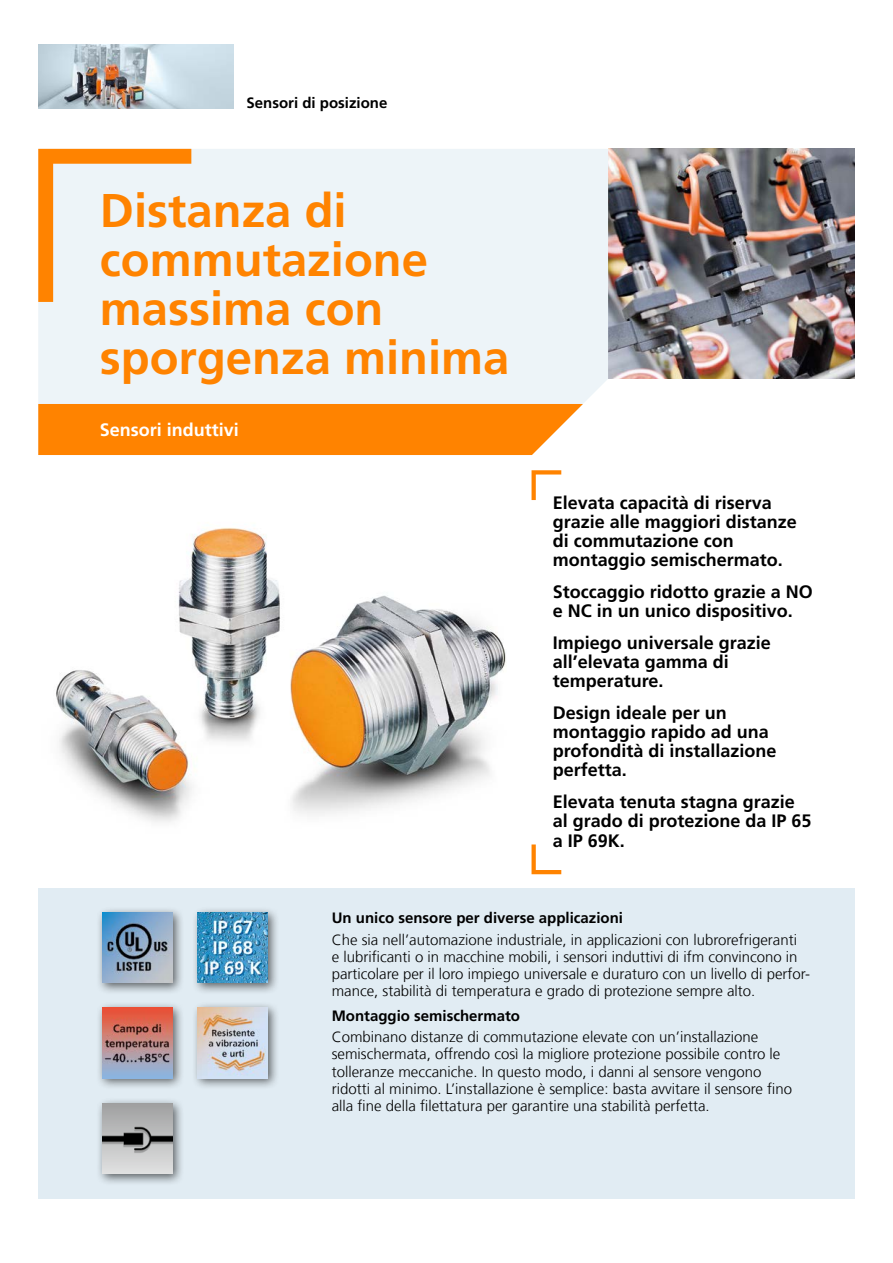
<style>
.page{position:relative;width:893px;height:1263px;background:#fff}
.page>*{position:absolute;margin:0;border:0;box-sizing:border-box;transform-origin:0 0}
.Box_Headline{font:700 47.25px/48.9px "Frutiger LT Com";color:#ff8300}
.Features{font:700 18px/19.2px "Frutiger LT Com";color:#000}
.Box_Subheadline{font:700 18px "Frutiger LT Com";color:#fff}
.Fließtext{font:300 15px/17px "Frutiger LT Com";color:#000}
.Fließtext_Headline{font:700 15px "Frutiger LT Com";color:#000}
.Box_Produktgruppe{font:700 15px "Frutiger LT Com";color:#000}
</style>
<div class="page">
<img style="left:38px;top:527px;width:468px;height:362px">
<img style="left:608px;top:149px;width:247px;height:229px">
<div style="left:38px;top:889px;width:817px;height:310px;background:#e1ecf3"></div>
<div style="left:38px;top:149px;width:570px;height:255px;background:#edf4f8"></div>
<div style="left:38px;top:404px;width:545px;height:51px;background:#ff8300"></div>
<img style="left:38px;top:45px;width:196px;height:63px">
<svg style="left:38px;top:149px;width:153px;height:153px;background:#f0dfca"></svg>
<div style="left:192px;top:906px;width:88px;height:88px;background:#000;opacity:.6"></div>
<img style="left:198px;top:912px;width:70px;height:70px">
<div style="left:96px;top:1001px;width:88px;height:89px;background:#000;opacity:.6"></div>
<img style="left:102px;top:1008px;width:70px;height:70px">
<div style="left:192px;top:1001px;width:88px;height:89px;background:#000;opacity:.6"></div>
<img style="left:198px;top:1008px;width:70px;height:70px">
<div style="left:96px;top:1097px;width:88px;height:89px;background:#000;opacity:.6"></div>
<img style="left:102px;top:1103px;width:70px;height:71px">
<div style="left:96px;top:906px;width:88px;height:88px;background:#000;opacity:.6"></div>
<img style="left:102px;top:912px;width:70px;height:70px">
<svg style="left:531px;top:470px;width:30px;height:30px"></svg>
<svg style="left:531px;top:844px;width:30px;height:30px"></svg>
<p class="Box_Produktgruppe" style="left:247px;top:94px;width:142px">Sensori di posizione</p>
<p class="Box_Headline" style="left:100px;top:186px;width:411px">Distanza di commutazione massima con sporgenza minima</p>
<p class="Box_Subheadline" style="left:100px;top:419px;width:141px">Sensori induttivi</p>
<p class="Features" style="left:553px;top:493px;width:246px">Elevata capacità di riserva grazie alle maggiori distanze di commutazione con montaggio semischermato.</p>
<p class="Features" style="left:553px;top:582px;width:262px">Stoccaggio ridotto grazie a NO e NC in un unico dispositivo.</p>
<p class="Features" style="left:553px;top:633px;width:220px">Impiego universale grazie all’elevata gamma di temperature.</p>
<p class="Features" style="left:553px;top:703px;width:225px">Design ideale per un montaggio rapido ad una profondità di installazione perfetta.</p>
<p class="Features" style="left:553px;top:792px;width:260px">Elevata tenuta stagna grazie al grado di protezione da IP 65 a IP 69K.</p>
<p class="Fließtext_Headline" style="left:332px;top:909px;width:293px">Un unico sensore per diverse applicazioni</p>
<p class="Fließtext" style="left:332px;top:931px;width:480px">Che sia nell’automazione industriale, in applicazioni con lubrorefrigeranti<br>e lubrificanti o in macchine mobili, i sensori induttivi di ifm convincono in particolare per il loro impiego universale e duraturo con un livello di perfor&shy;mance, stabilità di temperatura e grado di protezione sempre alto.</p>
<p class="Fließtext_Headline" style="left:332px;top:1007px;width:190px">Montaggio semischermato</p>
<p class="Fließtext" style="left:332px;top:1029px;width:462px">Combinano distanze di commutazione elevate con un’installazione semischermata, offrendo così la migliore protezione possibile contro le tolleranze meccaniche. In questo modo, i danni al sensore vengono ridotti al minimo. L’installazione è semplice: basta avvitare il sensore fino alla fine della filettatura per garantire una stabilità perfetta.</p>
</div>
